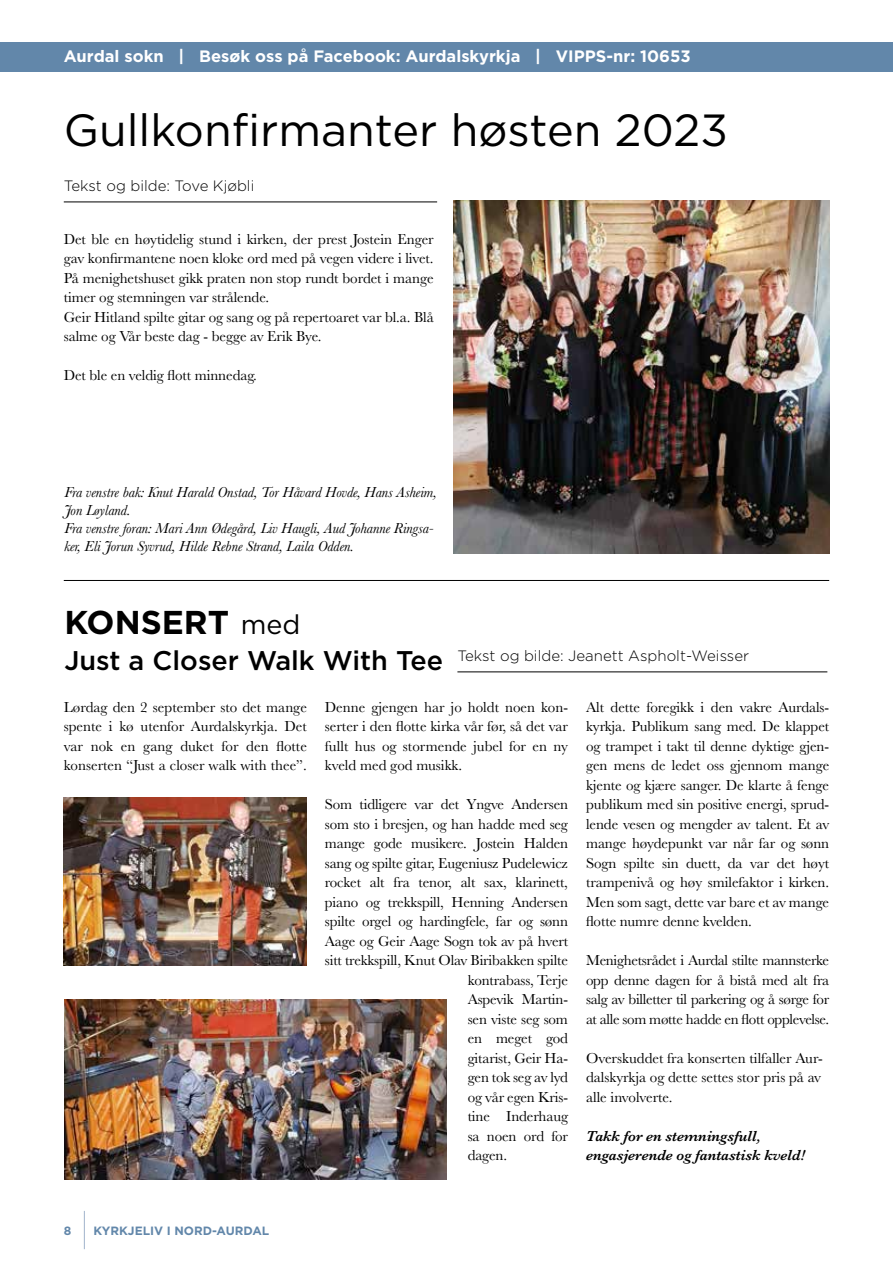
<style>
.page{position:relative;width:893px;height:1263px;background:#fff}
.page>*{position:absolute;margin:0;border:0;box-sizing:border-box;transform-origin:0 0}
.t1{font:45px "Gotham";color:#000}
.t2{font:700 33px "Gotham";color:#000}
.t3{font:500 27px "Gotham";color:#000}
.t4{font:700 16.5px "Gotham";color:#fff}
.t5{font:15px/19.5px "Baskerville";letter-spacing:-.01em;color:#000;text-align:justify}
.t6{font:italic 15px/18px "Baskerville";letter-spacing:-.005em;color:#000}
.t7{font:300 15px "Gotham";color:#000}
.t8{font:italic 600 15px/19.5px "Baskerville";letter-spacing:-.005em;color:#000}
.t9{font:700 12px "Gotham";color:#6287aa}
.s1{font-weight:400;font-size:27px}
</style>
<div class="page">
<div style="left:0;top:43px;width:893px;height:29px;background:#6287aa"></div>
<hr style="left:84px;top:1211px;width:1px;height:38px;background:#a0b3cb">
<hr style="left:64px;top:202px;width:373px;height:1px;background:#000">
<hr style="left:457px;top:672px;width:370px;height:1px;background:#000">
<img style="left:453px;top:201px;width:376px;height:353px">
<hr style="left:64px;top:580px;width:765px;height:1px;background:#000">
<img style="left:64px;top:1000px;width:382px;height:180px">
<img style="left:64px;top:797px;width:242px;height:168px">
<p class="t4" style="left:64px;top:45px;width:628px">Aurdal sokn | Besøk oss på Facebook: Aurdalskyrkja | VIPPS-nr: 10653</p>
<h1 class="t1" style="left:64px;top:101px;width:666px">Gullkonfirmanter høsten 2023</h1>
<p class="t7" style="left:64px;top:177px;width:192px">Tekst og bilde: Tove Kjøbli</p>
<p class="t5" style="left:64px;top:229px;width:371px;text-align:left">Det ble en høytidelig stund i kirken, der prest Jostein Enger gav konfirmantene noen kloke ord med på vegen videre i livet.<br>På menighetshuset gikk praten non stop rundt bordet i mange timer og stemningen var strålende.<br>Geir Hitland spilte gitar og sang og på repertoaret var bl.a. Blå salme og Vår beste dag - begge av Erik Bye.</p>
<p class="t5" style="left:64px;top:366px;width:195px">Det ble en veldig flott minnedag.</p>
<p class="t6" style="left:64px;top:483px;width:374px">Fra venstre bak: Knut Harald Onstad, Tor Håvard Hovde, Hans Asheim, Jon Løyland.<br>Fra venstre foran: Mari Ann Ødegård, Liv Haugli, Aud Johanne Ringsa&shy;ker, Eli Jorun Syvrud, Hilde Rebne Strand, Laila Odden.</p>
<h2 class="t2" style="left:64px;top:600px;width:238px">KONSERT <span class="s1">med</span></h2>
<h3 class="t3" style="left:64px;top:642px;width:380px">Just a Closer Walk With Tee</h3>
<p class="t5" style="left:64px;top:697px;width:245px">Lørdag den 2 september sto det mange spente i kø utenfor Aurdalskyrkja. Det var nok en gang duket for den flotte konserten “Just a closer walk with thee”.</p>
<p class="t5" style="left:325px;top:697px;width:245px">Denne gjengen har jo holdt noen kon&shy;serter i den flotte kirka vår før, så det var fullt hus og stormende jubel for en ny kveld med god musikk.</p>
<p class="t5" style="left:325px;top:795px;width:245px">Som tidligere var det Yngve Andersen</p>
<p class="t5" style="left:325px;top:814px;width:245px">som sto i bresjen, og han hadde med seg</p>
<p class="t5" style="left:325px;top:834px;width:245px">mange gode musikere. Jostein Halden</p>
<p class="t5" style="left:325px;top:853px;width:245px">sang og spilte gitar, Eugeniusz Pudelewicz</p>
<p class="t5" style="left:325px;top:873px;width:245px">rocket alt fra tenor, alt sax, klarinett,</p>
<p class="t5" style="left:325px;top:892px;width:245px">piano og trekkspill, Henning Andersen</p>
<p class="t5" style="left:325px;top:912px;width:245px">spilte orgel og hardingfele, far og sønn</p>
<p class="t5" style="left:325px;top:931px;width:245px">Aage og Geir Aage Sogn tok av på hvert</p>
<p class="t5" style="left:325px;top:951px;width:245px">sitt trekkspill, Knut Olav Biribakken spilte</p>
<p class="t5" style="left:468px;top:970px;width:102px">kontrabass, Terje</p>
<p class="t5" style="left:468px;top:990px;width:102px">Aspevik Martin-</p>
<p class="t5" style="left:468px;top:1009px;width:102px">sen viste seg som</p>
<p class="t5" style="left:468px;top:1029px;width:102px">en meget god</p>
<p class="t5" style="left:468px;top:1048px;width:102px">gitarist, Geir Ha-</p>
<p class="t5" style="left:468px;top:1068px;width:102px">gen tok seg av lyd</p>
<p class="t5" style="left:468px;top:1087px;width:102px">og vår egen Kris-</p>
<p class="t5" style="left:468px;top:1107px;width:102px">tine Inderhaug</p>
<p class="t5" style="left:468px;top:1126px;width:102px">sa noen ord for</p>
<p class="t5" style="left:468px;top:1146px;width:41px">dagen.</p>
<p class="t7" style="left:457px;top:647px;width:293px">Tekst og bilde: Jeanett Aspholt-Weisser</p>
<p class="t5" style="left:586px;top:697px;width:245px">Alt dette foregikk i den vakre Aurdals&shy;kyrkja. Publikum sang med. De klappet og trampet i takt til denne dyktige gjen&shy;gen mens de ledet oss gjennom mange kjente og kjære sanger. De klarte å fenge publikum med sin positive energi, sprud&shy;lende vesen og mengder av talent. Et av mange høydepunkt var når far og sønn Sogn spilte sin duett, da var det høyt trampenivå og høy smilefaktor i kirken.<br>Men som sagt, dette var bare et av mange flotte numre denne kvelden.</p>
<p class="t5" style="left:586px;top:951px;width:245px">Menighetsrådet i Aurdal stilte mannsterke opp denne dagen for å bistå med alt fra salg av billetter til parkering og å sørge for at alle som møtte hadde en flott opplevelse.</p>
<p class="t5" style="left:586px;top:1048px;width:238px">Overskuddet fra konserten tilfaller Aur&shy;dalskyrkja og dette settes stor pris på av alle involverte.</p>
<p class="t8" style="left:586px;top:1126px;width:220px">Takk for en stemningsfull, engasjerende og fantastisk kveld!</p>
<p class="t9" style="left:64px;top:1222px;width:9px">8</p>
<p class="t9" style="left:94px;top:1222px;width:177px">KYRKJELIV I NORD-AURDAL</p>
</div>
